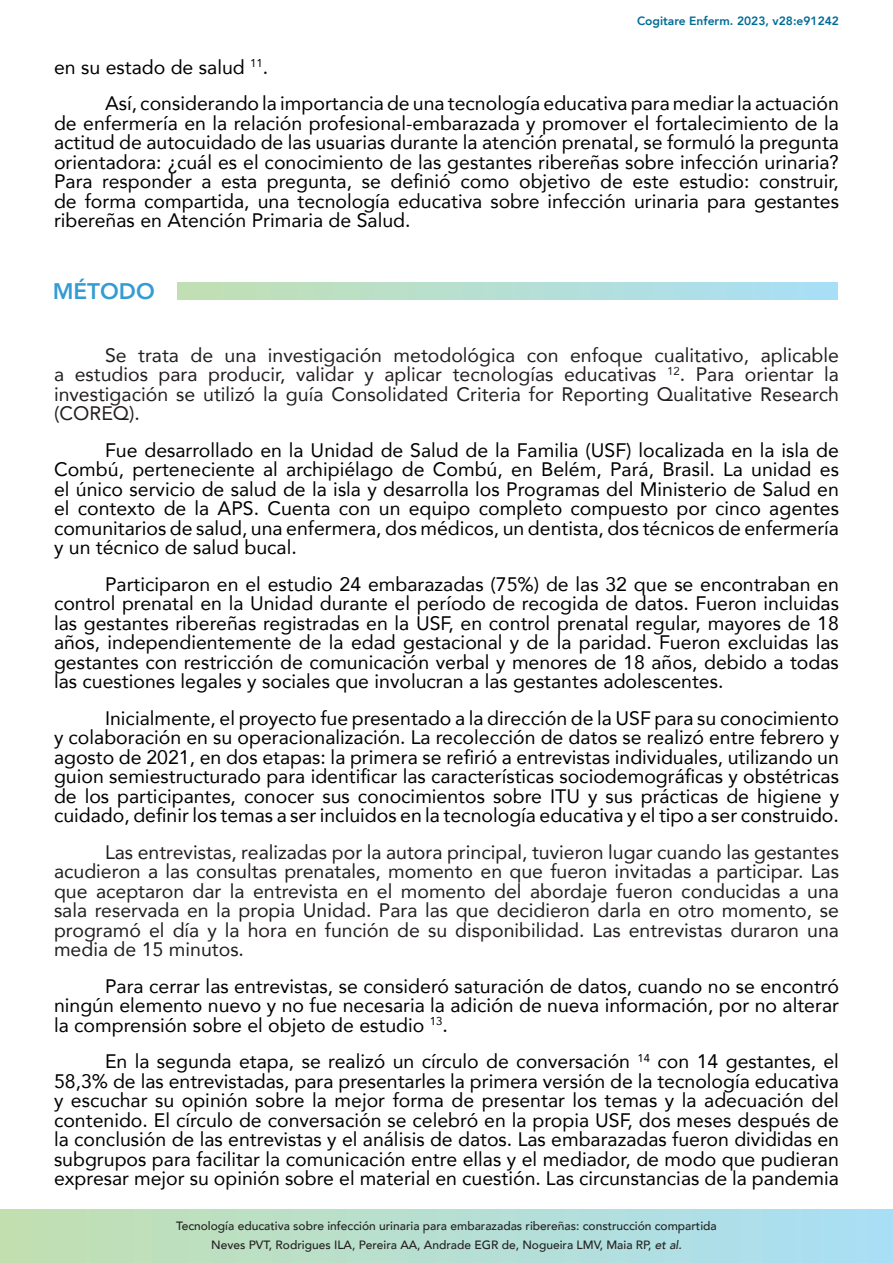
<style>
.page{position:relative;width:893px;height:1263px;background:#fff}
.page>*{position:absolute;margin:0;border:0;box-sizing:border-box;transform-origin:0 0}
.t1{font:800 22.5px "Avenir";color:#349bd3}
.t2{font:19.5px/19.5px "Avenir";color:#000;text-align:justify}
.t3{font:19.5px/19.5px "Avenir";color:#231f20;text-align:justify}
.t4{font:500 12px/18.6px "Avenir";color:#231f20;text-align:center}
.t5{font:800 12px "Avenir";color:#006c95}
.s1{font-style:italic}
</style>
<div class="page">
<svg style="left:0;top:1209px;width:893px;height:54px;background:#b6dfd2"></svg>
<div style="left:178px;top:283px;width:660px;height:16px;background:linear-gradient(to right,#c2dfb2,#a9dff7)"></div>
<p class="t5" style="left:637px;top:10px;width:203px">Cogitare Enferm. 2023, v28:e91242</p>
<p class="t2" style="left:54px;top:56px;width:216px">en su estado de salud <sup>11</sup>.</p>
<p class="t2" style="left:54px;top:93px;width:787px;text-indent:51px">Así, considerando la importancia de una tecnología educativa para mediar la actuación de enfermería en la relación profesional-embarazada y promover el fortalecimiento de la actitud de autocuidado de las usuarias durante la atención prenatal, se formuló la pregunta orientadora: ¿cuál es el conocimiento de las gestantes ribereñas sobre infección urinaria?<br>Para responder a esta pregunta, se definió como objetivo de este estudio: construir, de forma compartida, una tecnología educativa sobre infección urinaria para gestantes ribereñas en Atención Primaria de Salud.</p>
<p class="t1" style="left:53px;top:271px;width:104px">MÉTODO</p>
<p class="t3" style="left:54px;top:345px;width:786px;text-indent:51px">Se trata de una investigación metodológica con enfoque cualitativo, aplicable a estudios para producir, validar y aplicar tecnologías educativas <sup>12</sup>. Para orientar la investigación se utilizó la guía Consolidated Criteria for Reporting Qualitative Research (COREQ).</p>
<p class="t2" style="left:54px;top:440px;width:786px;text-indent:51px">Fue desarrollado en la Unidad de Salud de la Familia (USF) localizada en la isla de Combú, perteneciente al archipiélago de Combú, en Belém, Pará, Brasil. La unidad es el único servicio de salud de la isla y desarrolla los Programas del Ministerio de Salud en el contexto de la APS. Cuenta con un equipo completo compuesto por cinco agentes comunitarios de salud, una enfermera, dos médicos, un dentista, dos técnicos de enfermería y un técnico de salud bucal.</p>
<p class="t2" style="left:54px;top:574px;width:786px;text-indent:51px">Participaron en el estudio 24 embarazadas (75%) de las 32 que se encontraban en control prenatal en la Unidad durante el período de recogida de datos. Fueron incluidas las gestantes ribereñas registradas en la USF, en control prenatal regular, mayores de 18 años, independientemente de la edad gestacional y de la paridad. Fueron excluidas las gestantes con restricción de comunicación verbal y menores de 18 años, debido a todas las cuestiones legales y sociales que involucran a las gestantes adolescentes.</p>
<p class="t2" style="left:54px;top:708px;width:786px;text-indent:51px">Inicialmente, el proyecto fue presentado a la dirección de la USF para su conocimiento y colaboración en su operacionalización. La recolección de datos se realizó entre febrero y agosto de 2021, en dos etapas: la primera se refirió a entrevistas individuales, utilizando un guion semiestructurado para identificar las características sociodemográficas y obstétricas de los participantes, conocer sus conocimientos sobre ITU y sus prácticas de higiene y cuidado, definir los temas a ser incluidos en la tecnología educativa y el tipo a ser construido.</p>
<p class="t3" style="left:54px;top:842px;width:786px;text-indent:51px">Las entrevistas, realizadas por la autora principal, tuvieron lugar cuando las gestantes acudieron a las consultas prenatales, momento en que fueron invitadas a participar. Las que aceptaron dar la entrevista en el momento del abordaje fueron conducidas a una sala reservada en la propia Unidad. Para las que decidieron darla en otro momento, se programó el día y la hora en función de su disponibilidad. Las entrevistas duraron una media de 15 minutos.</p>
<p class="t2" style="left:54px;top:976px;width:786px;text-indent:51px">Para cerrar las entrevistas, se consideró saturación de datos, cuando no se encontró ningún elemento nuevo y no fue necesaria la adición de nueva información, por no alterar la comprensión sobre el objeto de estudio <sup>13</sup>.</p>
<p class="t2" style="left:54px;top:1051px;width:786px;text-indent:51px">En la segunda etapa, se realizó un círculo de conversación <sup>14</sup> con 14 gestantes, el 58,3% de las entrevistadas, para presentarles la primera versión de la tecnología educativa y escuchar su opinión sobre la mejor forma de presentar los temas y la adecuación del contenido. El círculo de conversación se celebró en la propia USF, dos meses después de la conclusión de las entrevistas y el análisis de datos. Las embarazadas fueron divididas en subgrupos para facilitar la comunicación entre ellas y el mediador, de modo que pudieran expresar mejor su opinión sobre el material en cuestión. Las circunstancias de la pandemia</p>
<p class="t4" style="left:176px;top:1216px;width:542px">Tecnología educativa sobre infección urinaria para embarazadas ribereñas: construcción compartida<br>Neves PVT, Rodrigues ILA, Pereira AA, Andrade EGR de, Nogueira LMV, Maia RP, <span class="s1">et al.</span></p>
</div>
